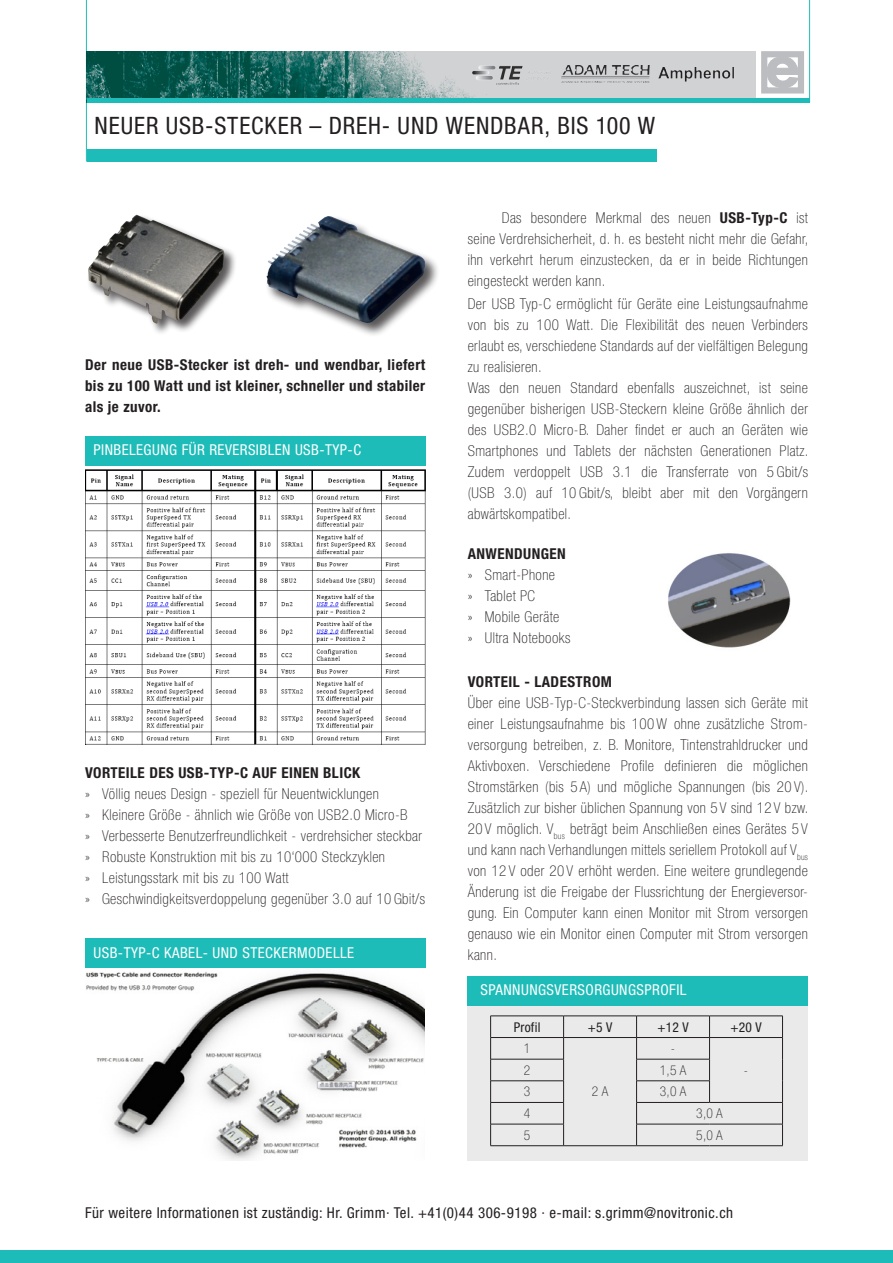
<style>
.page{position:relative;width:893px;height:1263px;background:#fff}
.page>*{position:absolute;margin:0;border:0;box-sizing:border-box;transform-origin:0 0}
.t1{font:condensed 24px "Helvetica Neue LT Std";letter-spacing:.035em;color:#231f20}
.t2{font:100 condensed 15px/21px "Helvetica Neue LT Std";letter-spacing:.03em;color:#231f20;text-align:justify}
.t3{font:700 condensed 15px/21px "Helvetica Neue LT Std";letter-spacing:.03em;color:#231f20;text-align:justify}
.t4{font:condensed 15px "Helvetica Neue LT Std";letter-spacing:.03em;color:#231f20}
.t5{font:condensed 15px "Helvetica Neue LT Std";letter-spacing:.03em;color:#fff}
.t6{font:100 condensed 13.5px "Helvetica Neue LT Std";color:#231f20}
.t7{font:condensed 13.5px "Helvetica Neue LT Std";letter-spacing:.02em;color:#231f20}
.s1{font-weight:700}
</style>
<div class="page">
<div style="left:0;top:1250px;width:893px;height:13px;background:#1dbcb8"></div>
<div style="left:468px;top:976px;width:340px;height:185px;background:#eaeaeb"></div>
<div style="left:468px;top:976px;width:340px;height:30px;background:#1dbcb8"></div>
<div style="left:87px;top:149px;width:569px;height:13px;background:#1dbcb8"></div>
<div style="left:761px;top:51px;width:43px;height:43px;border:6px solid #bcbdc0"></div>
<svg style="left:765px;top:55px;width:33px;height:36px"></svg>
<hr style="left:86px;top:0;width:1px;height:162px;background:#1dbcb8">
<hr style="left:809px;top:0;width:1px;height:102px;background:#1dbcb8">
<div style="left:86px;top:51px;width:670px;height:51px;background:#d1d2d4"></div>
<img style="left:86px;top:51px;width:388px;height:51px">
<hr style="left:87px;top:98px;width:723px;height:4px;background:#1dbcb8">
<div style="left:85px;top:938px;width:340px;height:30px;background:#1dbcb8"></div>
<div style="left:85px;top:436px;width:340px;height:30px;background:#1dbcb8"></div>
<img style="left:86px;top:971px;width:338px;height:190px">
<div style="left:87px;top:214px;width:150px;height:121px;background:#231f20;opacity:.75"></div>
<img style="left:88px;top:215px;width:136px;height:109px">
<div style="left:266px;top:215px;width:174px;height:122px;background:#231f20;opacity:.75"></div>
<img style="left:266px;top:216px;width:160px;height:108px">
<hr style="left:490px;top:1016px;width:74px;height:1px;background:#231f20">
<hr style="left:564px;top:1016px;width:73px;height:1px;background:#231f20">
<hr style="left:637px;top:1016px;width:72px;height:1px;background:#231f20">
<hr style="left:709px;top:1016px;width:74px;height:1px;background:#231f20">
<hr style="left:490px;top:1037px;width:74px;height:1px;background:#231f20">
<hr style="left:564px;top:1037px;width:73px;height:1px;background:#231f20">
<hr style="left:637px;top:1037px;width:72px;height:1px;background:#231f20">
<hr style="left:709px;top:1037px;width:74px;height:1px;background:#231f20">
<hr style="left:490px;top:1059px;width:74px;height:1px;background:#231f20">
<hr style="left:636px;top:1059px;width:74px;height:1px;background:#231f20">
<hr style="left:490px;top:1080px;width:74px;height:1px;background:#231f20">
<hr style="left:636px;top:1080px;width:74px;height:1px;background:#231f20">
<svg style="left:709px;top:1016px;width:1px;height:86px"></svg>
<hr style="left:490px;top:1102px;width:74px;height:1px;background:#231f20">
<hr style="left:636px;top:1102px;width:73px;height:1px;background:#231f20">
<hr style="left:709px;top:1102px;width:74px;height:1px;background:#231f20">
<hr style="left:490px;top:1124px;width:74px;height:1px;background:#231f20">
<svg style="left:490px;top:1016px;width:1px;height:129px"></svg>
<svg style="left:563px;top:1016px;width:1px;height:129px"></svg>
<hr style="left:636px;top:1124px;width:73px;height:1px;background:#231f20">
<svg style="left:636px;top:1016px;width:1px;height:129px"></svg>
<hr style="left:709px;top:1124px;width:74px;height:1px;background:#231f20">
<svg style="left:782px;top:1016px;width:1px;height:129px"></svg>
<hr style="left:490px;top:1145px;width:74px;height:1px;background:#231f20">
<hr style="left:564px;top:1145px;width:73px;height:1px;background:#231f20">
<hr style="left:637px;top:1145px;width:72px;height:1px;background:#231f20">
<hr style="left:709px;top:1145px;width:74px;height:1px;background:#231f20">
<img style="left:85px;top:469px;width:341px;height:276px">
<img style="left:668px;top:553px;width:123px;height:95px">
<img style="left:472px;top:64px;width:75px;height:21px">
<img style="left:561px;top:65px;width:88px;height:18px">
<img style="left:658px;top:67px;width:75px;height:15px">
<p class="t1" style="left:95px;top:112px;width:562px">NEUER USB-STECKER – DREH- UND WENDBAR, BIS 100 W</p>
<p class="t3" style="left:85px;top:354px;width:342px">Der neue USB-Stecker ist dreh- und wendbar, liefert bis zu 100 Watt und ist kleiner, schneller und stabiler als je zuvor.</p>
<p class="t5" style="left:94px;top:441px;width:269px">PINBELEGUNG FÜR REVERSIBLEN USB-TYP-C</p>
<p class="t3" style="left:85px;top:762px;width:277px">VORTEILE DES USB-TYP-C AUF EINEN BLICK</p>
<p class="t2" style="left:85px;top:783px;width:295px">» Völlig neues Design - speziell für Neuentwicklungen</p>
<p class="t2" style="left:85px;top:804px;width:324px">» Kleinere Größe - ähnlich wie Größe von USB2.0 Micro-B</p>
<p class="t2" style="left:85px;top:825px;width:339px">» Verbesserte Benutzerfreundlichkeit - verdrehsicher steckbar</p>
<p class="t2" style="left:85px;top:846px;width:301px">» Robuste Konstruktion mit bis zu 10‘000 Steckzyklen</p>
<p class="t2" style="left:85px;top:867px;width:205px">» Leistungsstark mit bis zu 100 Watt</p>
<p class="t2" style="left:85px;top:888px;width:342px">» Geschwindigkeitsverdoppelung gegenüber 3.0 auf 10 Gbit/s</p>
<p class="t5" style="left:94px;top:944px;width:262px">USB-TYP-C KABEL- UND STECKERMODELLE</p>
<p class="t2" style="left:468px;top:207px;width:342px;text-indent:34px">Das besondere Merkmal des neuen <span class="s1">USB-Typ-C</span> ist seine Verdrehsicherheit, d. h. es besteht nicht mehr die Gefahr, ihn verkehrt herum einzustecken, da er in beide Richtungen eingesteckt werden kann.</p>
<p class="t2" style="left:468px;top:293px;width:342px">Der USB Typ-C ermöglicht für Geräte eine Leistungsaufnahme von bis zu 100 Watt. Die Flexibilität des neuen Verbinders erlaubt es, verschiedene Standards auf der vielfältigen Belegung zu realisieren.</p>
<p class="t2" style="left:468px;top:377px;width:342px">Was den neuen Standard ebenfalls auszeichnet, ist seine gegenüber bisherigen USB-Steckern kleine Größe ähnlich der des USB2.0 Micro-B. Daher findet er auch an Geräten wie Smartphones und Tablets der nächsten Generationen Platz.<br>Zudem verdoppelt USB 3.1 die Transferrate von 5 Gbit/s (USB 3.0) auf 10 Gbit/s, bleibt aber mit den Vorgängern abwärtskompatibel.</p>
<p class="t3" style="left:468px;top:543px;width:100px">ANWENDUNGEN</p>
<p class="t2" style="left:468px;top:564px;width:89px">» Smart-Phone</p>
<p class="t2" style="left:468px;top:585px;width:69px">» Tablet PC</p>
<p class="t2" style="left:468px;top:606px;width:93px">» Mobile Geräte</p>
<p class="t2" style="left:468px;top:627px;width:104px">» Ultra Notebooks</p>
<p class="t3" style="left:468px;top:671px;width:146px">VORTEIL - LADESTROM</p>
<p class="t2" style="left:468px;top:692px;width:342px">Über eine USB-Typ-C-Steckverbindung lassen sich Geräte mit einer Leistungsaufnahme bis 100 W ohne zusätzliche Strom&shy;versorgung betreiben, z. B. Monitore, Tintenstrahldrucker und Aktivboxen. Verschiedene Profile definieren die möglichen Stromstärken (bis 5 A) und mögliche Spannungen (bis 20 V).<br>Zusätzlich zur bisher üblichen Spannung von 5 V sind 12 V bzw.<br>20 V möglich. V<sub>bus</sub> beträgt beim Anschließen eines Gerätes 5 V und kann nach Verhandlungen mittels seriellem Protokoll auf V<sub>bus </sub>von 12 V oder 20 V erhöht werden. Eine weitere grundlegende Änderung ist die Freigabe der Flussrichtung der Energieversor&shy;gung. Ein Computer kann einen Monitor mit Strom versorgen genauso wie ein Monitor einen Computer mit Strom versorgen kann.</p>
<p class="t5" style="left:480px;top:981px;width:208px">SPANNUNGSVERSORGUNGSPROFIL</p>
<p class="t7" style="left:514px;top:1019px;width:28px">Profil</p>
<p class="t7" style="left:588px;top:1019px;width:26px">+5 V</p>
<p class="t7" style="left:657px;top:1019px;width:33px">+12 V</p>
<p class="t7" style="left:730px;top:1019px;width:33px">+20 V</p>
<p class="t6" style="left:524px;top:1041px;width:8px">1</p>
<p class="t6" style="left:592px;top:1084px;width:18px">2 A</p>
<p class="t6" style="left:671px;top:1041px;width:6px">-</p>
<p class="t6" style="left:524px;top:1062px;width:8px">2</p>
<p class="t6" style="left:660px;top:1062px;width:28px">1,5 A</p>
<p class="t6" style="left:744px;top:1062px;width:6px">-</p>
<p class="t6" style="left:524px;top:1084px;width:8px">3</p>
<p class="t6" style="left:660px;top:1084px;width:28px">3,0 A</p>
<p class="t6" style="left:524px;top:1106px;width:8px">4</p>
<p class="t6" style="left:696px;top:1106px;width:28px">3,0 A</p>
<p class="t6" style="left:524px;top:1127px;width:8px">5</p>
<p class="t6" style="left:696px;top:1127px;width:28px">5,0 A</p>
<p class="t4" style="left:85px;top:1204px;width:650px">Für weitere Informationen ist zuständig: Hr. Grimm· Tel. +41(0)44 306-9198 · e-mail: s.grimm@novitronic.ch</p>
</div>
